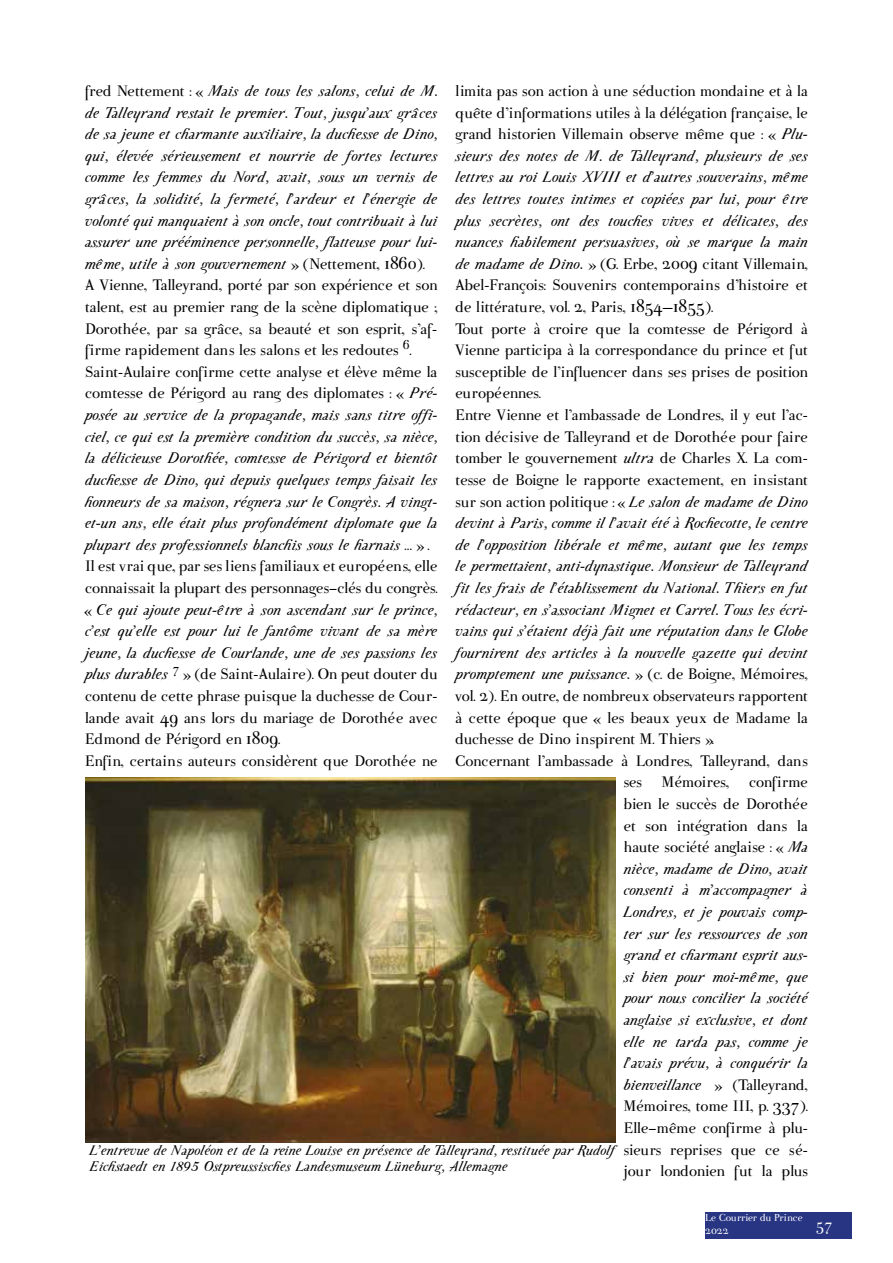
<style>
.page{position:relative;width:893px;height:1263px;background:#fff}
.page>*{position:absolute;margin:0;border:0;box-sizing:border-box;transform-origin:0 0}
.t1{font:italic 18px/21.6px "Parma Petit";color:#000}
.t2{font:18px "Parma Petit";color:#000}
.t3{font:italic 16.5px/16.5px "Parma Petit";color:#000}
.t4{font:16.5px "Parma Petit";color:#fff}
.t5{font:italic 12.15px "Parma Petit";color:#000}
.t6{font:12.15px "Parma Petit";color:#000}
.t7{font:12px/12.9px "Parma Petit";color:#fff}
.s1{font-style:normal}
.s2{font-style:italic}
</style>
<div class="page">
<div style="left:808px;top:1212px;width:44px;height:27px;background:#283583"></div>
<div style="left:705px;top:1212px;width:103px;height:27px;background:#283583"></div>
<img style="left:86px;top:777px;width:529px;height:366px">
<p class="t1" style="left:85px;top:81px;width:354px"><span class="s1">fred Nettement : «</span> Mais de tous les salons, celui de M. de Talleyrand restait le premier. Tout, jusqu’aux grâces de sa jeune et charmante auxiliaire, la duchesse de Dino, qui, élevée sérieusement et nourrie de fortes lectures comme les femmes du Nord, avait, sous un vernis de grâces, la solidité, la fermeté, l’ardeur et l’énergie de volonté qui manquaient à son oncle, tout contribuait à lui assurer une prééminence personnelle, flatteuse pour lui&shy;même, utile à son gouvernement <span class="s1">» (Nettement, 1860).<br>A Vienne, Talleyrand, porté par son expérience et son talent, est au premier rang de la scène diplomatique ; Dorothée, par sa grâce, sa beauté et son esprit, s’af&shy;firme rapidement dans les salons et les redoutes</span> <sup>6</sup><span class="s1">.<br>Saint-Aulaire confirme cette analyse et élève même la comtesse de Périgord au rang des diplomates : «</span> Pré&shy;posée au service de la propagande, mais sans titre offi&shy;ciel, ce qui est la première condition du succès, sa nièce, la délicieuse Dorothée, comtesse de Périgord et bientôt duchesse de Dino, qui depuis quelques temps faisait les honneurs de sa maison, régnera sur le Congrès. A vingt&shy;et-un ans, elle était plus profondément diplomate que la plupart des professionnels blanchis sous le harnais <span class="s1">… » .<br>Il est vrai que, par ses liens familiaux et européens, elle connaissait la plupart des personnages–clés du congrès. «</span> Ce qui ajoute peut-être à son ascendant sur le prince, c’est qu’elle est pour lui le fantôme vivant de sa mère jeune, la duchesse de Courlande, une de ses passions les plus durables <sup>7</sup> <span class="s1">» (de Saint-Aulaire). On peut douter du contenu de cette phrase puisque la duchesse de Cour&shy;lande avait 49 ans lors du mariage de Dorothée avec Edmond de Périgord en 1809.<br>Enfin, certains auteurs considèrent que Dorothée ne</span></p>
<p class="t2" style="left:455px;top:81px;width:354px">limita pas son action à une séduction mondaine et à la</p>
<p class="t2" style="left:455px;top:102px;width:354px">quête d’informations utiles à la délégation française, le</p>
<p class="t2" style="left:455px;top:124px;width:354px">grand historien Villemain observe même que : « <span class="s2">Plu-</span></p>
<p class="t1" style="left:455px;top:145px;width:354px">sieurs des notes de M. de Talleyrand, plusieurs de ses</p>
<p class="t1" style="left:455px;top:167px;width:354px">lettres au roi Louis XVIII et d’autres souverains, même</p>
<p class="t1" style="left:455px;top:189px;width:354px">des lettres toutes intimes et copiées par lui, pour être</p>
<p class="t1" style="left:455px;top:210px;width:354px">plus secrètes, ont des touches vives et délicates, des</p>
<p class="t1" style="left:455px;top:232px;width:354px">nuances habilement persuasives, où se marque la main</p>
<p class="t2" style="left:455px;top:254px;width:354px"><span class="s2">de madame de Dino.</span> » (G. Erbe, 2009 citant Villemain,</p>
<p class="t2" style="left:455px;top:275px;width:354px">Abel-François: Souvenirs contemporains d’histoire et</p>
<p class="t2" style="left:455px;top:297px;width:259px">de littérature, vol. 2, Paris, 1854—1855).</p>
<p class="t2" style="left:455px;top:318px;width:354px">Tout porte à croire que la comtesse de Périgord à</p>
<p class="t2" style="left:455px;top:340px;width:354px">Vienne participa à la correspondance du prince et fut</p>
<p class="t2" style="left:455px;top:362px;width:354px">susceptible de l’influencer dans ses prises de position</p>
<p class="t2" style="left:455px;top:383px;width:87px">européennes.</p>
<p class="t2" style="left:455px;top:405px;width:354px">Entre Vienne et l’ambassade de Londres, il y eut l’ac-</p>
<p class="t2" style="left:455px;top:426px;width:354px">tion décisive de Talleyrand et de Dorothée pour faire</p>
<p class="t2" style="left:455px;top:448px;width:354px">tomber le gouvernement <span class="s2">ultra</span> de Charles X. La com-</p>
<p class="t2" style="left:455px;top:470px;width:354px">tesse de Boigne le rapporte exactement, en insistant</p>
<p class="t2" style="left:455px;top:491px;width:354px">sur son action politique : « <span class="s2">Le salon de madame de Dino</span></p>
<p class="t1" style="left:455px;top:513px;width:354px">devint à Paris, comme il l’avait été à Rochecotte, le centre</p>
<p class="t1" style="left:455px;top:534px;width:354px">de l’opposition libérale et même, autant que les temps</p>
<p class="t1" style="left:455px;top:556px;width:354px">le permettaient, anti-dynastique. Monsieur de Talleyrand</p>
<p class="t1" style="left:455px;top:577px;width:354px">fit les frais de l’établissement du National. Thiers en fut</p>
<p class="t1" style="left:455px;top:599px;width:354px">rédacteur, en s’associant Mignet et Carrel. Tous les écri-</p>
<p class="t1" style="left:455px;top:621px;width:354px">vains qui s’étaient déjà fait une réputation dans le Globe</p>
<p class="t1" style="left:455px;top:642px;width:354px">fournirent des articles à la nouvelle gazette qui devint</p>
<p class="t1" style="left:455px;top:664px;width:354px">promptement une puissance. <span class="s1">» (c. de Boigne, Mémoires,</span></p>
<p class="t2" style="left:455px;top:686px;width:354px">vol. 2). En outre, de nombreux observateurs rapportent</p>
<p class="t2" style="left:455px;top:707px;width:354px">à cette époque que « les beaux yeux de Madame la</p>
<p class="t2" style="left:455px;top:729px;width:260px">duchesse de Dino inspirent M. Thiers ».</p>
<p class="t2" style="left:455px;top:750px;width:354px">Concernant l’ambassade à Londres, Talleyrand, dans</p>
<p class="t2" style="left:624px;top:772px;width:186px">ses Mémoires, confirme</p>
<p class="t2" style="left:624px;top:794px;width:186px">bien le succès de Dorothée</p>
<p class="t2" style="left:624px;top:815px;width:186px">et son intégration dans la</p>
<p class="t2" style="left:624px;top:837px;width:186px">haute société anglaise : « <span class="s2">Ma</span></p>
<p class="t1" style="left:624px;top:858px;width:186px">nièce, madame de Dino, avait</p>
<p class="t1" style="left:624px;top:880px;width:186px">consenti à m’accompagner à</p>
<p class="t1" style="left:624px;top:901px;width:186px">Londres, et je pouvais comp-</p>
<p class="t1" style="left:624px;top:923px;width:186px">ter sur les ressources de son</p>
<p class="t1" style="left:624px;top:945px;width:186px">grand et charmant esprit aus-</p>
<p class="t1" style="left:624px;top:966px;width:186px">si bien pour moi-même, que</p>
<p class="t1" style="left:624px;top:988px;width:186px">pour nous concilier la société</p>
<p class="t1" style="left:624px;top:1009px;width:186px">anglaise si exclusive, et dont</p>
<p class="t1" style="left:624px;top:1031px;width:186px">elle ne tarda pas, comme je</p>
<p class="t1" style="left:624px;top:1053px;width:186px">l’avais prévu, à conquérir la</p>
<p class="t1" style="left:624px;top:1074px;width:186px">bienveillance <span class="s1">» (Talleyrand,</span></p>
<p class="t2" style="left:624px;top:1096px;width:186px">Mémoires, tome III, p. 337).</p>
<p class="t2" style="left:624px;top:1118px;width:186px">Elle–même confirme à plu-</p>
<p class="t2" style="left:624px;top:1139px;width:186px">sieurs reprises que ce sé-</p>
<p class="t2" style="left:624px;top:1161px;width:186px">jour londonien fut la plus</p>
<p class="t6" style="left:86px;top:760px;width:237px">Iconographie fournie par notre Amie Jana Talkenberg</p>
<p class="t3" style="left:90px;top:1142px;width:527px">L’entrevue de Napoléon et de la reine Louise en présence de Talleyrand, restituée par Rudolf<br>Eichstaedt en 1895 Ostpreussisches Landesmuseum Lüneburg, Allemagne</p>
<p class="t5" style="left:86px;top:1148px;width:420px">La scène restituée par Rudolf Eichstaedt en 1895. (Ostpreussisches Museum, Lüneburg, Allemagne)</p>
<p class="t7" style="left:705px;top:1211px;width:99px">Le Courrier du Prince<br>2022</p>
<p class="t4" style="left:816px;top:1216px;width:18px">57</p>
</div>
